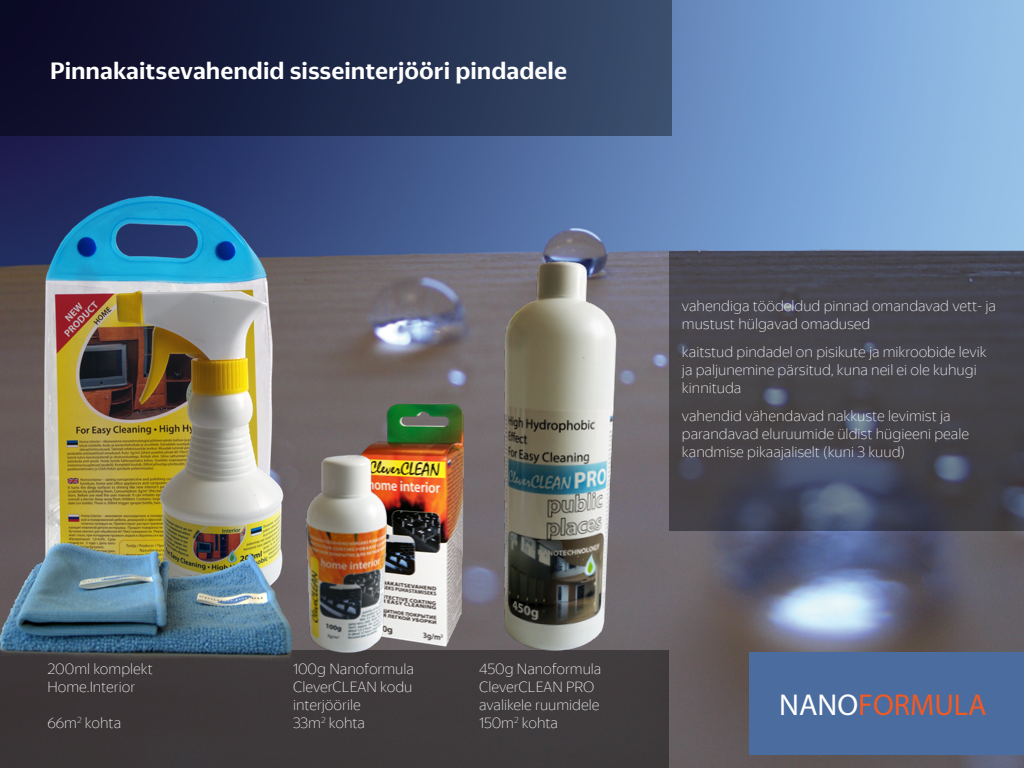
<style>
.page{position:relative;width:1024px;height:768px;background:#fff}
.page>*{position:absolute;margin:0;border:0;box-sizing:border-box;transform-origin:0 0}
.t1{font:600 30.2px "Myriad Pro";color:#f15a24}
.t2{font:700 24px "Yandex Sans Display";color:#fff}
.t3{font:100 15px/18px "Yandex Sans Display";color:#fff}
.s1{color:#fff}
</style>
<div class="page">
<img style="left:0;top:0;width:1024px;height:768px">
<div style="left:0;top:650px;width:669px;height:118px;background:#3e393b"></div>
<svg style="left:677px;top:251px;width:347px;height:280px;background:#45454e"></svg>
<img style="left:316px;top:370px;width:148px;height:280px">
<img style="left:291px;top:435px;width:116px;height:218px">
<img style="left:25px;top:163px;width:250px;height:95px">
<div style="left:291px;top:269px;width:13px;height:352px;background:#6e6566"></div>
<img style="left:0;top:258px;width:291px;height:402px">
<div style="left:0;top:0;width:672px;height:136px;background:linear-gradient(to right,#070421,#384d6d)"></div>
<div style="left:749px;top:653px;width:275px;height:102px;background:#4b6c9e"></div>
<img style="left:464px;top:235px;width:213px;height:416px">
<h2 class="t2" style="left:50px;top:57px;width:519px">Pinnakaitsevahendid sisseinterjööri pindadele</h2>
<p class="t3" style="left:47px;top:660px;width:107px">200ml komplekt<br>Home.Interior</p>
<p class="t3" style="left:47px;top:714px;width:75px">66m<sup>2</sup> kohta</p>
<p class="t3" style="left:293px;top:660px;width:122px">100g Nanoformula<br>CleverCLEAN kodu interjöörile<br>33m<sup>2</sup> kohta</p>
<p class="t3" style="left:479px;top:660px;width:124px">450g Nanoformula<br>CleverCLEAN PRO avalikele ruumidele<br>150m<sup>2</sup> kohta</p>
<p class="t3" style="left:682px;top:296px;width:316px">vahendiga töödeldud pinnad omandavad vett- ja mustust hülgavad omadused</p>
<p class="t3" style="left:682px;top:342px;width:306px">kaitstud pindadel on pisikute ja mikroobide levik ja paljunemine pärsitud, kuna neil ei ole kuhugi kinnituda</p>
<p class="t3" style="left:682px;top:406px;width:289px">vahendid vähendavad nakkuste levimist ja parandavad eluruumide üldist hügieeni peale kandmise pikaajaliselt (kuni 3 kuud)</p>
<h1 class="t1" style="left:779px;top:686px;width:209px"><span class="s1">NANO</span>FORMULA</h1>
</div>
